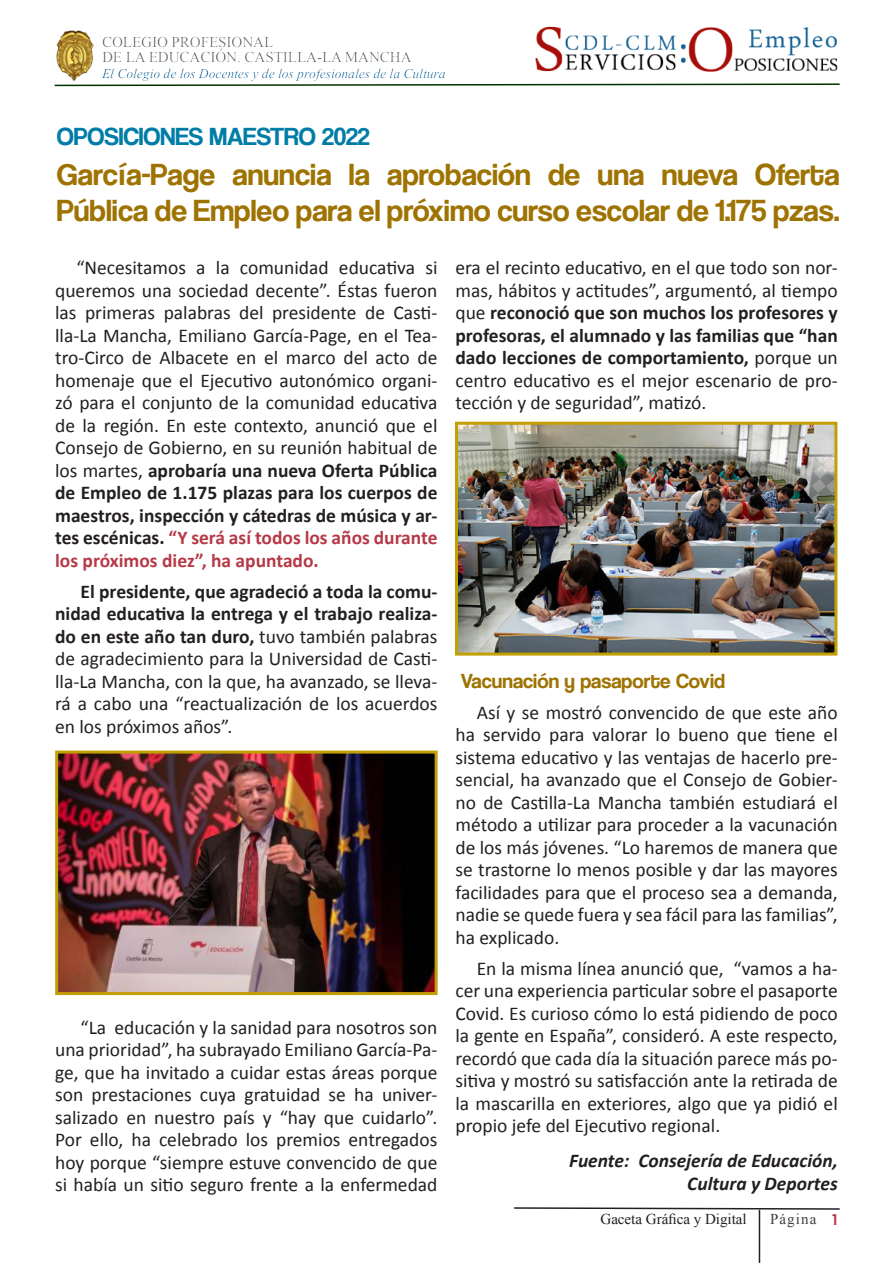
<style>
.page{position:relative;width:893px;height:1263px;background:#fff}
.page>*{position:absolute;margin:0;border:0;box-sizing:border-box;transform-origin:0 0}
.t1{font:31.5px/36px "Coolvetica Rg";letter-spacing:.005em;color:#9e7302}
.t2{font:25.5px "Coolvetica Rg";color:#007da7}
.t3{font:21px "Coolvetica Rg";letter-spacing:.005em;color:#9e7302}
.t4{font:19.5px/22.5px "Calibri";color:#231f20;text-align:justify}
.t5{font:italic 700 19.5px "Calibri";color:#231f20}
.t6{font:16.8px "Vijaya";color:#0062a1}
.t7{font:15px/15.5px "Times New Roman";color:#6c6d70}
.t8{font:15px "Times New Roman";color:#231f20}
.t9{font:15px "Times New Roman";letter-spacing:.075em;color:#3e3e3f}
.s1{font-weight:700}
.s2{font-weight:700;color:#b63947}
.s3{font-family:"Century Gothic";font-weight:700;color:#b63947}
</style>
<div class="page">
<svg style="left:54px;top:83px;width:786px;height:4px"></svg>
<img style="left:56px;top:31px;width:38px;height:50px">
<svg style="left:103px;top:37px;width:342px;height:44px"></svg>
<img style="left:535px;top:26px;width:303px;height:46px">
<svg style="left:514px;top:1207px;width:326px;height:3px"></svg>
<hr style="left:759px;top:1210px;width:1px;height:53px;background:#231f20">
<img style="left:59px;top:754px;width:375px;height:237px">
<div style="left:55px;top:750px;width:383px;height:245px;border:3px solid #c39f06"></div>
<img style="left:459px;top:426px;width:374px;height:226px">
<div style="left:455px;top:422px;width:382px;height:234px;border:3px solid #c39f06"></div>
<p class="t7" style="left:102px;top:34px;width:311px">COLEGIO PROFESIONAL<br>DE LA EDUCACIÓN. CASTILLA-LA MANCHA</p>
<p class="t6" style="left:102px;top:60px;width:345px">El Colegio de los Docentes y de los profesionales de la Cultura</p>
<p class="t2" style="left:57px;top:122px;width:314px">OPOSICIONES MAESTRO 2022</p>
<p class="t1" style="left:57px;top:156px;width:784px">García-Page anuncia la aprobación de una nueva Oferta<br>Pública de Empleo para el próximo curso escolar de 1.175 pzas.</p>
<p class="t4" style="left:55px;top:256px;width:384px;text-indent:21px">“Necesitamos a la comunidad educativa si queremos una sociedad decente”. Éstas fueron las primeras palabras del presidente de Casti&shy;lla-La Mancha, Emiliano García-Page, en el Tea&shy;tro-Circo de Albacete en el marco del acto de homenaje que el Ejecutivo autonómico organi&shy;zó para el conjunto de la comunidad educativa de la región. En este contexto, anunció que el Consejo de Gobierno, en su reunión habitual de los martes, <span class="s1">aprobaría una nueva Oferta Pública de Empleo de 1.175 plazas para los cuerpos de maestros, inspección y cátedras de música y ar&shy;tes escénicas.</span> <span class="s2">“Y será así todos los años durante los próximos diez”, ha apuntado.</span></p>
<p class="t4" style="left:55px;top:580px;width:384px;text-indent:25px"><span class="s1">El presidente, que agradeció a toda la comu&shy;nidad educativa la entrega y el trabajo realiza&shy;do en este año tan duro,</span> tuvo también palabras de agradecimiento para la Universidad de Casti&shy;lla-La Mancha, con la que, ha avanzado, se lleva&shy;rá a cabo una “reactualización de los acuerdos en los próximos años”.</p>
<p class="t4" style="left:455px;top:256px;width:384px">era el recinto educativo, en el que todo son nor&shy;mas, hábitos y actitudes”, argumentó, al tiempo que <span class="s1">reconoció que son muchos los profesores y profesoras, el alumnado y las familias que “han dado lecciones de comportamiento,</span> porque un centro educativo es el mejor escenario de pro&shy;tección y de seguridad”, matizó.</p>
<p class="t3" style="left:461px;top:668px;width:266px">Vacunación y pasaporte Covid</p>
<p class="t4" style="left:455px;top:701px;width:384px;text-indent:21px">Así y se mostró convencido de que este año ha servido para valorar lo bueno que tiene el sistema educativo y las ventajas de hacerlo pre&shy;sencial, ha avanzado que el Consejo de Gobier&shy;no de Castilla-La Mancha también estudiará el método a utilizar para proceder a la vacunación de los más jóvenes. “Lo haremos de manera que se trastorne lo menos posible y dar las mayores facilidades para que el proceso sea a demanda, nadie se quede fuera y sea fácil para las familias”, ha explicado.</p>
<p class="t4" style="left:455px;top:957px;width:384px;text-indent:21px">En la misma línea anunció que, “vamos a ha&shy;cer una experiencia particular sobre el pasaporte Covid. Es curioso cómo lo está pidiendo de poco la gente en España”, consideró. A este respecto, recordó que cada día la situación parece más po&shy;sitiva y mostró su satisfacción ante la retirada de la mascarilla en exteriores, algo que ya pidió el propio jefe del Ejecutivo regional.</p>
<p class="t5" style="left:569px;top:1148px;width:270px">Fuente: Consejería de Educación,</p>
<p class="t5" style="left:687px;top:1171px;width:152px">Cultura y Deportes</p>
<p class="t4" style="left:55px;top:1016px;width:384px;text-indent:25px">“La educación y la sanidad para nosotros son una prioridad”, ha subrayado Emiliano García-Pa&shy;ge, que ha invitado a cuidar estas áreas porque son prestaciones cuya gratuidad se ha univer&shy;salizado en nuestro país y “hay que cuidarlo”.<br>Por ello, ha celebrado los premios entregados hoy porque “siempre estuve convencido de que si había un sitio seguro frente a la enfermedad</p>
<p class="t8" style="left:600px;top:1209px;width:148px">Gaceta Gráfica y Digital</p>
<p class="t9" style="left:770px;top:1208px;width:71px">Página <span class="s3">1</span></p>
</div>
